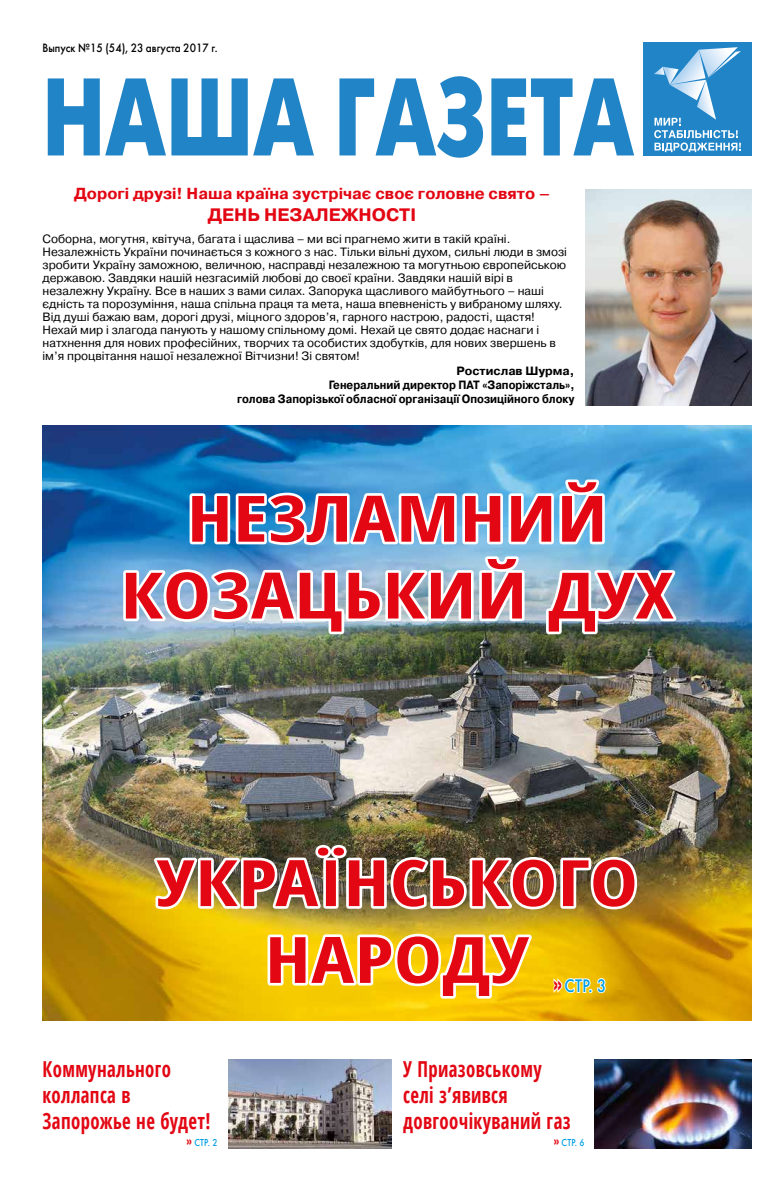
<style>
.page{position:relative;width:766px;height:1191px;background:#fff}
.page>*{position:absolute;margin:0;border:0;box-sizing:border-box;transform-origin:0 0}
.t1{font:700 110px "Futura Futuris C";letter-spacing:.01em;color:#2084c7;scale:.75 1}
.t2{font:700 condensed 64px/76.8px "Open Sans";letter-spacing:.01em;color:#e30613;text-align:center;scale:1.25 1}
.t3{font:700 condensed 22px/26.4px "Open Sans";letter-spacing:.02em;color:#e30613;scale:.85 1}
.t4{font:700 18px "Pragmatica C";color:#e30613}
.t5{font:18px "Futuris C";color:#009fe3;scale:.85 1}
.t6{font:700 16px "Pragmatica C";color:#e30613}
.t7{font:12px/13px "Pragmatica C";color:#000}
.t8{font:700 12px/14px "Pragmatica C";color:#000;text-align:right}
.t9{font:12px "Futuris C";color:#000;scale:.9 1}
.t10{font:10px "Futuris C";letter-spacing:.03em;color:#009fe3;scale:.85 1}
.s1{font-family:"Pragmatica C";font-weight:700;font-size:24px;color:#e30613}
.s2{font-family:"Pragmatica C";font-weight:700;font-size:15px;color:#e30613}
</style>
<div class="page">
<img style="left:43px;top:425px;width:708px;height:595px">
<div style="left:643px;top:43px;width:108px;height:113px;background:#2084c7"></div>
<svg style="left:654px;top:47px;width:86px;height:105px"></svg>
<img style="left:585px;top:189px;width:166px;height:216px">
<img style="left:229px;top:1059px;width:162px;height:89px">
<img style="left:120px;top:470px;width:562px;height:167px">
<img style="left:148px;top:834px;width:492px;height:167px">
<img style="left:594px;top:1059px;width:157px;height:89px">
<p class="t9" style="left:43px;top:41px;width:196px">Выпуск №15 (54), 23 августа 2017 г.</p>
<h1 class="t1" style="left:43px;top:56px;width:789px">НАША ГАЗЕТА</h1>
<h3 class="t6" style="left:74px;top:184px;width:477px">Дорогі друзі! Наша країна зустрічає своє головне свято –</h3>
<h3 class="t4" style="left:208px;top:205px;width:210px">ДЕНЬ НЕЗАЛЕЖНОСТІ</h3>
<p class="t7" style="left:43px;top:233px;width:526px">Соборна, могутня, квітуча, багата і щаслива – ми всі прагнемо жити в такій країні.<br>Незалежність України починається з кожного з нас. Тільки вільні духом, сильні люди в змозі зробити Україну заможною, величною, насправді незалежною та могутньою європейською державою. Завдяки нашій незгасимій любові до своєї країни. Завдяки нашій вірі в незалежну Україну. Все в наших з вами силах. Запорука щасливого майбутнього – наші єдність та порозуміння, наша спільна праця та мета, наша впевненість у вибраному шляху.<br>Від душі бажаю вам, дорогі друзі, міцного здоров’я, гарного настрою, радості, щастя!<br>Нехай мир і злагода панують у нашому спільному домі. Нехай це свято додає наснаги і натхнення для нових професійних, творчих та особистих здобутків, для нових звершень в ім’я процвітання нашої незалежної Вітчизни! Зі святом!</p>
<p class="t8" style="left:237px;top:364px;width:339px">Ростислав Шурма,<br>Генеральний директор ПАТ «Запоріжсталь»,<br>голова Запорізької обласної організації Опозиційного блоку</p>
<h2 class="t2" style="left:121px;top:478px;width:443px">НЕЗЛАМНИЙ<br>КОЗАЦЬКИЙ ДУХ</h2>
<h2 class="t2" style="left:157px;top:843px;width:386px">УКРАЇНСЬКОГО<br>НАРОДУ</h2>
<h3 class="t5" style="left:552px;top:974px;width:64px"><span class="s1">»</span>СТР. 3</h3>
<h3 class="t3" style="left:43px;top:1055px;width:199px">Коммунального коллапса в<br>Запорожье не будет!</h3>
<h3 class="t3" style="left:403px;top:1055px;width:198px">У Приазовському селі з’явився довгоочікуваний газ</h3>
<p class="t10" style="left:186px;top:1136px;width:38px"><span class="s2">»</span> СТР. 2</p>
<p class="t10" style="left:553px;top:1136px;width:38px"><span class="s2">»</span> СТР. 6</p>
</div>
